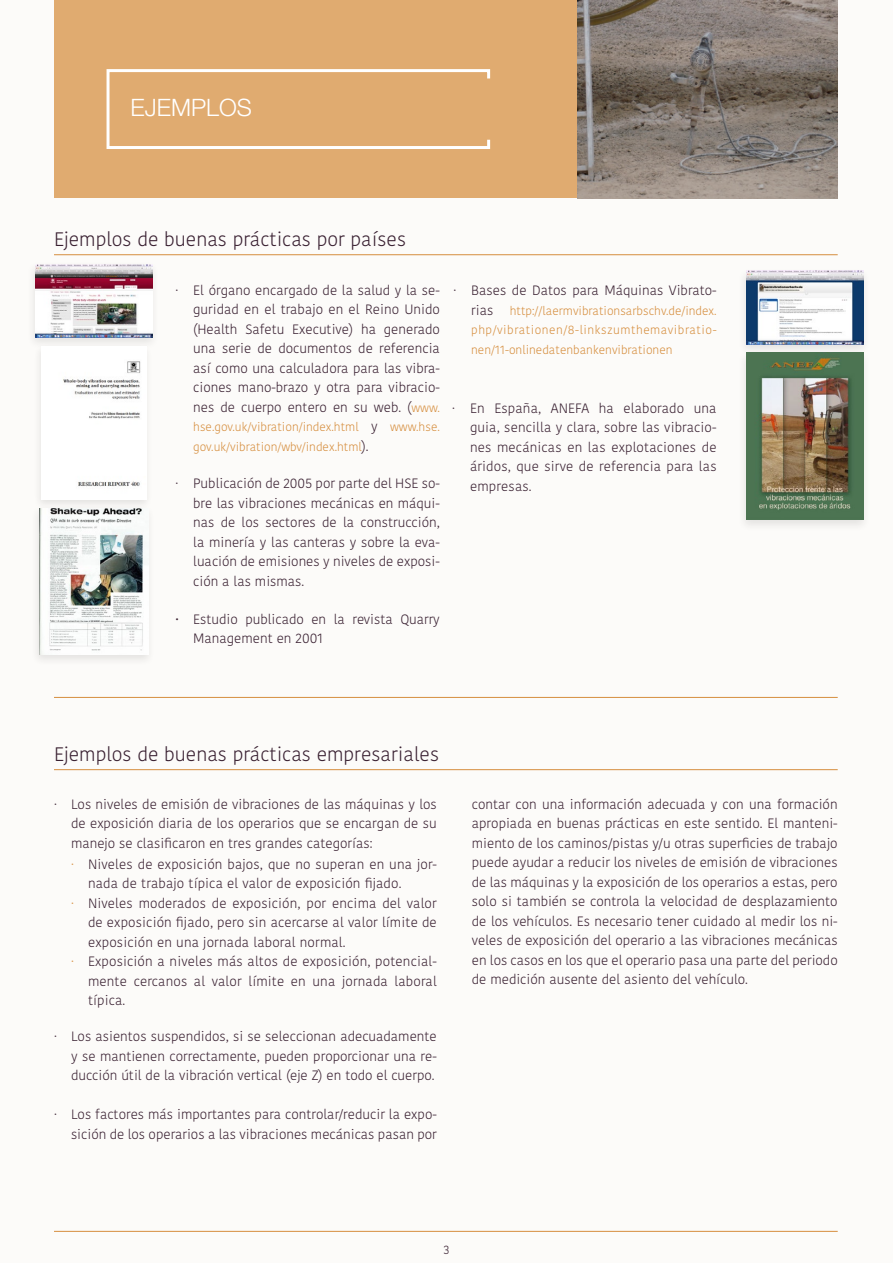
<style>
.page{position:relative;width:893px;height:1263px;background:#fcfbf9}
.page>*{position:absolute;margin:0;border:0;box-sizing:border-box;transform-origin:0 0}
.t1{font:300 24px "Helvetica Neue LT Std";color:#fff}
.t2{font:300 19.5px "Kohinoor Bangla";color:#392031}
.t3{font:300 13.5px/19.5px "Kohinoor Bangla";color:#392031;text-align:justify}
.t4{font:300 13.5px "Kohinoor Bangla";color:#d68e3e}
.t5{font:300 12px/19.5px "Kohinoor Bangla";color:#d68e3e}
.t6{font:300 12px "Kohinoor Bangla";color:#392031}
.s1{font-size:12px;color:#d68e3e}
.s2{font-size:13.5px;color:#392031}
.s3{font-weight:500}
</style>
<div class="page">
<div style="left:54px;top:0;width:523px;height:198px;background:#e0ab70"></div>
<hr style="left:54px;top:254px;width:784px;height:1px;background:#d68e3e">
<img style="left:577px;top:0;width:261px;height:198px">
<svg style="left:106px;top:69px;width:385px;height:80px"></svg>
<div style="left:26px;top:260px;width:134px;height:90px;background:#231f20;opacity:.11"></div>
<img style="left:35px;top:264px;width:118px;height:74px">
<div style="left:737px;top:267px;width:134px;height:89px;background:#231f20;opacity:.11"></div>
<img style="left:746px;top:271px;width:118px;height:73px">
<div style="left:34px;top:343px;width:118px;height:167px;background:#f6f5f3"></div>
<img style="left:42px;top:346px;width:104px;height:153px">
<div style="left:737px;top:349px;width:134px;height:183px;background:#231f20;opacity:.11"></div>
<img style="left:746px;top:353px;width:118px;height:167px">
<div style="left:31px;top:504px;width:124px;height:162px;background:#231f20;opacity:.11"></div>
<img style="left:40px;top:508px;width:108px;height:147px">
<hr style="left:54px;top:1231px;width:784px;height:1px;background:#d68e3e">
<hr style="left:54px;top:769px;width:784px;height:1px;background:#d68e3e">
<hr style="left:54px;top:697px;width:784px;height:1px;background:#d68e3e">
<p class="t1" style="left:131px;top:92px;width:123px">EJEMPLOS</p>
<p class="t2" style="left:54px;top:225px;width:354px">Ejemplos de buenas prácticas por países</p>
<p class="t3" style="left:175px;top:280px;width:4px">·</p>
<p class="t3" style="left:193px;top:280px;width:248px">El órgano encargado de la salud y la se&shy;guridad en el trabajo en el Reino Unido (Health Safetu Executive) ha generado una serie de documentos de referencia así como una calculadora para las vibra&shy;ciones mano-brazo y otra para vibracio&shy;nes de cuerpo entero en su web. (<span class="s1">www.</span></p>
<p class="t5" style="left:193px;top:417px;width:248px">hse.gov.uk/vibration/index.html <span class="s2">y</span> www.hse. gov.uk/vibration/wbv/index.html<span class="s2">).</span></p>
<p class="t3" style="left:193px;top:474px;width:248px;text-indent:-18px">· Publicación de 2005 por parte del HSE so&shy;bre las vibraciones mecánicas en máqui&shy;nas de los sectores de la construcción, la minería y las canteras y sobre la eva&shy;luación de emisiones y niveles de exposi&shy;ción a las mismas.</p>
<p class="t3" style="left:193px;top:609px;width:248px;text-indent:-18px"><span class="s3">·</span> Estudio publicado en la revista Quarry<br>Management en 2001</p>
<p class="t3" style="left:453px;top:281px;width:265px">· Bases de Datos para Máquinas Vibrato-</p>
<p class="t5" style="left:471px;top:301px;width:247px;text-align:justify"><span class="s2">rias</span> http://laermvibrationsarbschv.de/index. php/vibrationen/8-linkszumthemavibratio&shy;nen/11-onlinedatenbankenvibrationen</p>
<p class="t3" style="left:452px;top:398px;width:4px">·</p>
<p class="t3" style="left:470px;top:398px;width:248px">En España, ANEFA ha elaborado una guia, sencilla y clara, sobre las vibracio&shy;nes mecánicas en las explotaciones de áridos, que sirve de referencia para las empresas.</p>
<p class="t2" style="left:54px;top:739px;width:387px">Ejemplos de buenas prácticas empresariales</p>
<p class="t3" style="left:54px;top:794px;width:4px">·</p>
<p class="t3" style="left:71px;top:794px;width:367px">Los niveles de emisión de vibraciones de las máquinas y los de exposición diaria de los operarios que se encargan de su manejo se clasificaron en tres grandes categorías:</p>
<p class="t3" style="left:472px;top:794px;width:367px">contar con una información adecuada y con una formación apropiada en buenas prácticas en este sentido. El manteni&shy;miento de los caminos/pistas y/u otras superficies de trabajo puede ayudar a reducir los niveles de emisión de vibraciones de las máquinas y la exposición de los operarios a estas, pero solo si también se controla la velocidad de desplazamiento de los vehículos. Es necesario tener cuidado al medir los ni&shy;veles de exposición del operario a las vibraciones mecánicas en los casos en los que el operario pasa una parte del periodo de medición ausente del asiento del vehículo.</p>
<p class="t3" style="left:88px;top:854px;width:350px">Niveles de exposición bajos, que no superan en una jor&shy;nada de trabajo típica el valor de exposición fijado.</p>
<p class="t3" style="left:88px;top:893px;width:350px">Niveles moderados de exposición, por encima del valor de exposición fijado, pero sin acercarse al valor límite de exposición en una jornada laboral normal.</p>
<p class="t3" style="left:88px;top:952px;width:350px">Exposición a niveles más altos de exposición, potencial&shy;mente cercanos al valor límite en una jornada laboral típica.</p>
<p class="t4" style="left:71px;top:854px;width:4px">·</p>
<p class="t4" style="left:71px;top:893px;width:4px">·</p>
<p class="t4" style="left:71px;top:952px;width:4px">·</p>
<p class="t3" style="left:54px;top:1026px;width:4px">·</p>
<p class="t3" style="left:54px;top:1104px;width:4px">·</p>
<p class="t3" style="left:71px;top:1026px;width:367px">Los asientos suspendidos, si se seleccionan adecuadamente y se mantienen correctamente, pueden proporcionar una re&shy;ducción útil de la vibración vertical (eje Z) en todo el cuerpo.</p>
<p class="t3" style="left:71px;top:1104px;width:367px">Los factores más importantes para controlar/reducir la expo&shy;sición de los operarios a las vibraciones mecánicas pasan por</p>
<p class="t6" style="left:443px;top:1241px;width:8px">3</p>
</div>
